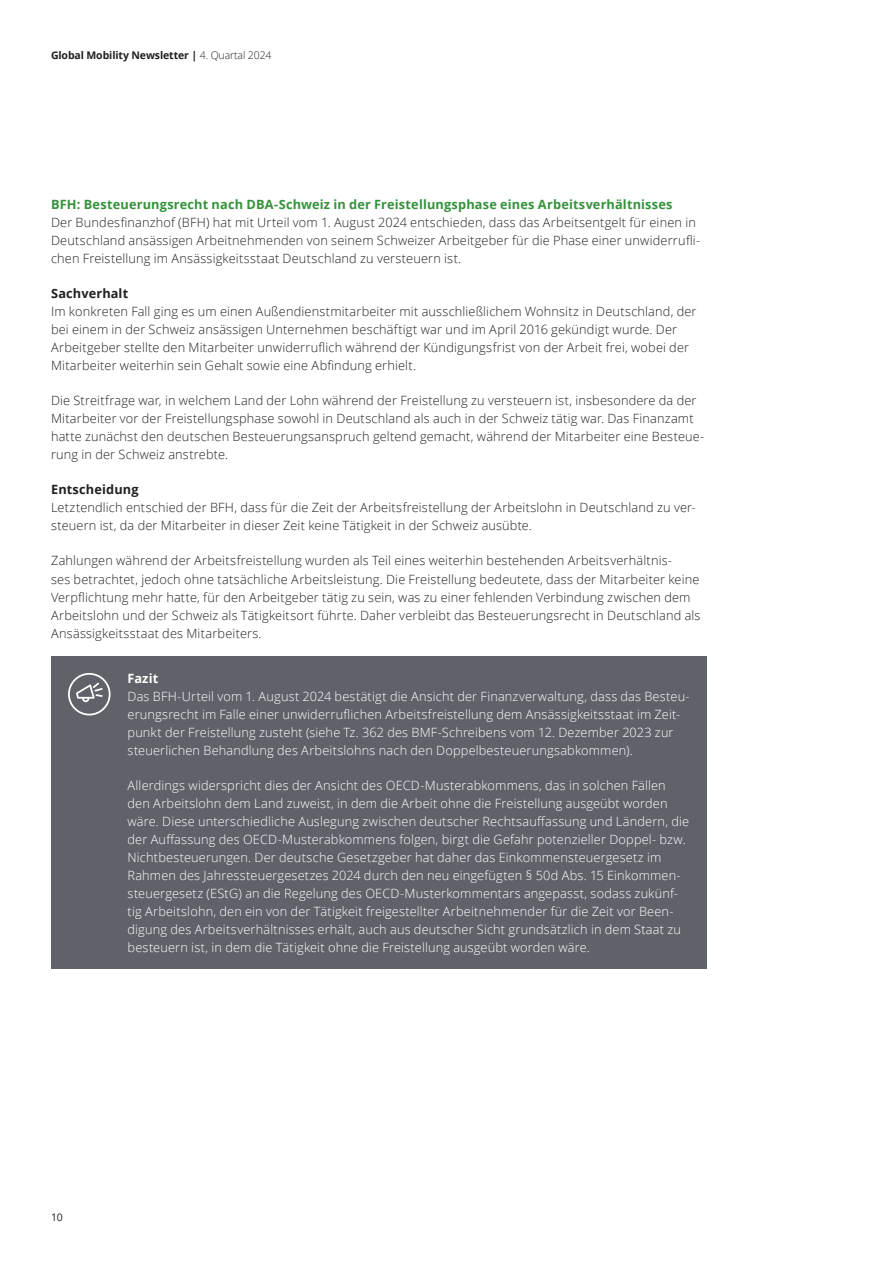
<style>
.page{position:relative;width:893px;height:1263px;background:#fff}
.page>*{position:absolute;margin:0;border:0;box-sizing:border-box;transform-origin:0 0}
.t1{font:300 12.75px/18px "Open Sans";letter-spacing:.01em;color:#231f20}
.t2{font:300 12.75px/18px "Open Sans";letter-spacing:.01em;color:#fff}
.t3{font:700 12.75px "Open Sans";letter-spacing:.015em;color:#34923b}
.t4{font:700 12.75px "Open Sans";letter-spacing:.01em;color:#231f20}
.t5{font:700 12.75px "Open Sans";letter-spacing:.01em;color:#fff}
.t6{font:700 10.5px "Open Sans";letter-spacing:-.01em;color:#231f20}
.t7{font:10.5px "Open Sans";color:#231f20}
.s1{font-weight:300}
</style>
<div class="page">
<div style="left:51px;top:656px;width:656px;height:313px;background:#5f6369"></div>
<svg style="left:68px;top:673px;width:43px;height:42px"></svg>
<p class="t6" style="left:51px;top:48px;width:222px">Global Mobility Newsletter | <span class="s1">4. Quartal 2024</span></p>
<p class="t3" style="left:51px;top:196px;width:623px">BFH: Besteuerungsrecht nach DBA-Schweiz in der Freistellungsphase eines Arbeitsverhältnisses</p>
<p class="t1" style="left:51px;top:213px;width:651px">Der Bundesfinanzhof (BFH) hat mit Urteil vom 1. August 2024 entschieden, dass das Arbeitsentgelt für einen in<br>Deutschland ansässigen Arbeitnehmenden von seinem Schweizer Arbeitgeber für die Phase einer unwiderrufli&shy;chen Freistellung im Ansässigkeitsstaat Deutschland zu versteuern ist.</p>
<p class="t4" style="left:51px;top:285px;width:79px">Sachverhalt</p>
<p class="t1" style="left:51px;top:302px;width:647px">Im konkreten Fall ging es um einen Außendienstmitarbeiter mit ausschließlichem Wohnsitz in Deutschland, der bei einem in der Schweiz ansässigen Unternehmen beschäftigt war und im April 2016 gekündigt wurde. Der Arbeitgeber stellte den Mitarbeiter unwiderruflich während der Kündigungsfrist von der Arbeit frei, wobei der Mitarbeiter weiterhin sein Gehalt sowie eine Abfindung erhielt.</p>
<p class="t1" style="left:51px;top:391px;width:655px">Die Streitfrage war, in welchem Land der Lohn während der Freistellung zu versteuern ist, insbesondere da der Mitarbeiter vor der Freistellungsphase sowohl in Deutschland als auch in der Schweiz tätig war. Das Finanzamt hatte zunächst den deutschen Besteuerungsanspruch geltend gemacht, während der Mitarbeiter eine Besteue&shy;rung in der Schweiz anstrebte.</p>
<p class="t4" style="left:51px;top:481px;width:89px">Entscheidung</p>
<p class="t1" style="left:51px;top:498px;width:646px">Letztendlich entschied der BFH, dass für die Zeit der Arbeitsfreistellung der Arbeitslohn in Deutschland zu ver&shy;steuern ist, da der Mitarbeiter in dieser Zeit keine Tätigkeit in der Schweiz ausübte.</p>
<p class="t1" style="left:51px;top:551px;width:651px">Zahlungen während der Arbeitsfreistellung wurden als Teil eines weiterhin bestehenden Arbeitsverhältnis-<br>ses betrachtet, jedoch ohne tatsächliche Arbeitsleistung. Die Freistellung bedeutete, dass der Mitarbeiter keine Verpflichtung mehr hatte, für den Arbeitgeber tätig zu sein, was zu einer fehlenden Verbindung zwischen dem Arbeitslohn und der Schweiz als Tätigkeitsort führte. Daher verbleibt das Besteuerungsrecht in Deutschland als Ansässigkeitsstaat des Mitarbeiters.</p>
<p class="t5" style="left:128px;top:669px;width:32px">Fazit</p>
<p class="t2" style="left:128px;top:687px;width:563px">Das BFH-Urteil vom 1. August 2024 bestätigt die Ansicht der Finanzverwaltung, dass das Besteu&shy;erungsrecht im Falle einer unwiderruflichen Arbeitsfreistellung dem Ansässigkeitsstaat im Zeit&shy;punkt der Freistellung zusteht (siehe Tz. 362 des BMF-Schreibens vom 12. Dezember 2023 zur steuerlichen Behandlung des Arbeitslohns nach den Doppelbesteuerungsabkommen).</p>
<p class="t2" style="left:128px;top:776px;width:563px">Allerdings widerspricht dies der Ansicht des OECD-Musterabkommens, das in solchen Fällen den Arbeitslohn dem Land zuweist, in dem die Arbeit ohne die Freistellung ausgeübt worden wäre. Diese unterschiedliche Auslegung zwischen deutscher Rechtsauffassung und Ländern, die der Auffassung des OECD-Musterabkommens folgen, birgt die Gefahr potenzieller Doppel- bzw.<br>Nichtbesteuerungen. Der deutsche Gesetzgeber hat daher das Einkommensteuergesetz im Rahmen des Jahressteuergesetzes 2024 durch den neu eingefügten § 50d Abs. 15 Einkommen&shy;steuergesetz (EStG) an die Regelung des OECD-Musterkommentars angepasst, sodass zukünf&shy;tig Arbeitslohn, den ein von der Tätigkeit freigestellter Arbeitnehmender für die Zeit vor Been&shy;digung des Arbeitsverhältnisses erhält, auch aus deutscher Sicht grundsätzlich in dem Staat zu besteuern ist, in dem die Tätigkeit ohne die Freistellung ausgeübt worden wäre.</p>
<p class="t7" style="left:51px;top:1210px;width:13px">10</p>
</div>
